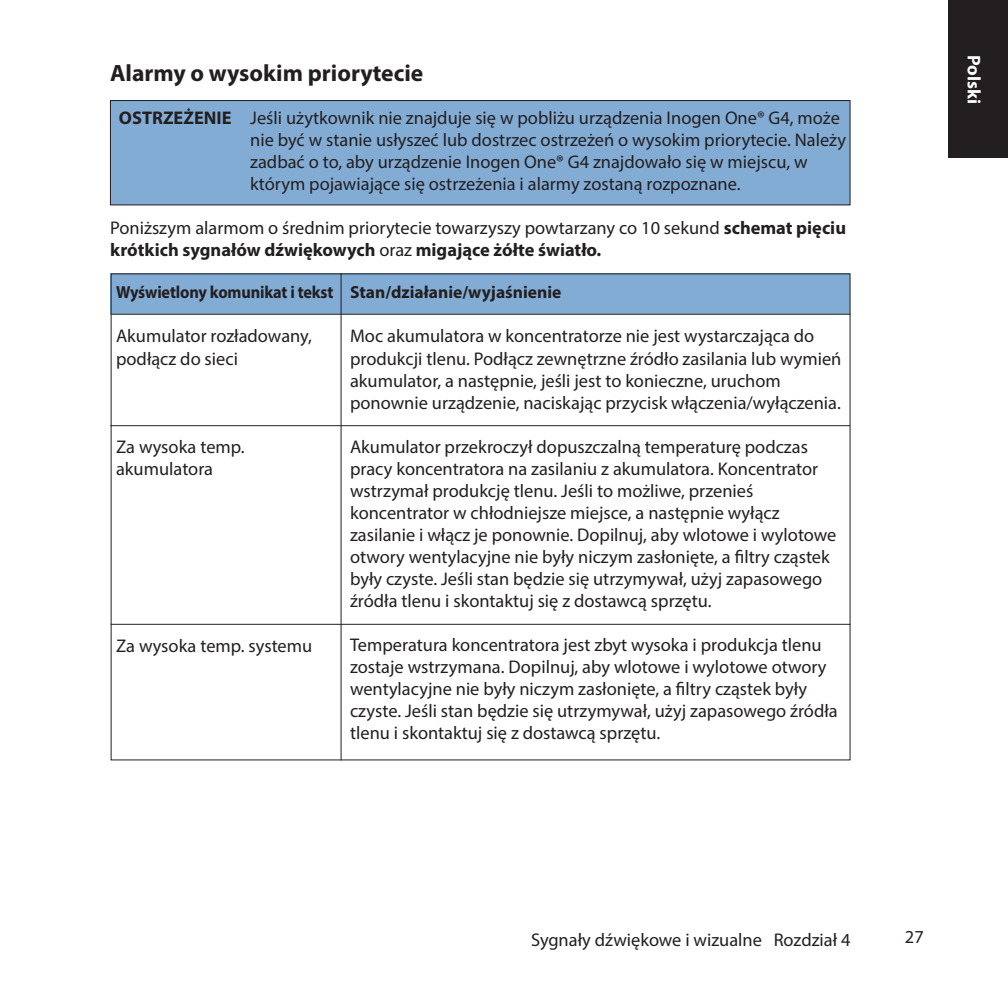
<style>
.page{position:relative;width:1008px;height:1008px;background:#fff}
.page>*{position:absolute;margin:0;border:0;box-sizing:border-box;transform-origin:0 0}
.t1{font:700 23.62px "Myriad Pro";color:#231f20}
.t2{font:18.38px/22.1px "Myriad Pro";color:#231f20}
.t3{font:700 18.38px "Myriad Pro";color:#fff}
.t4{font:700 17.5px "Myriad Pro";letter-spacing:-.005em;color:#231f20}
.t5{font:700 17.5px "Myriad Pro";letter-spacing:-.005em;color:#231f20;scale:.93 1}
.s1{font-weight:700}
</style>
<div class="page">
<div style="left:110px;top:101px;width:740px;height:104px;background:#83acd5"></div>
<div style="left:110px;top:100px;width:740px;height:105px;border:1px solid #231f20"></div>
<div style="left:111px;top:274px;width:739px;height:40px;background:#83acd5"></div>
<hr style="left:341px;top:273px;width:1px;height:487px;background:#231f20">
<hr style="left:110px;top:425px;width:740px;height:1px;background:#231f20">
<hr style="left:111px;top:624px;width:739px;height:1px;background:#231f20">
<hr style="left:111px;top:314px;width:739px;height:1px;background:#231f20">
<div style="left:948px;top:0;width:60px;height:158px;background:#231f20"></div>
<p class="t1" style="left:110px;top:57px;width:315px">Alarmy o wysokim priorytecie</p>
<p class="t2" style="left:250px;top:106px;width:597px;text-indent:-131px"><span class="s1">OSTRZEŻENIE</span> Jeśli użytkownik nie znajduje się w pobliżu urządzenia Inogen One® G4, może nie być w stanie usłyszeć lub dostrzec ostrzeżeń o wysokim priorytecie. Należy zadbać o to, aby urządzenie Inogen One® G4 znajdowało się w miejscu, w którym pojawiające się ostrzeżenia i alarmy zostaną rozpoznane.</p>
<p class="t2" style="left:110px;top:217px;width:737px">Poniższym alarmom o średnim priorytecie towarzyszy powtarzany co 10 sekund <span class="s1">schemat pięciu krótkich sygnałów dźwiękowych</span> oraz <span class="s1">migające żółte światło.</span></p>
<p class="t5" style="left:116px;top:281px;width:235px">Wyświetlony komunikat i tekst</p>
<p class="t2" style="left:116px;top:325px;width:197px">Akumulator rozładowany, podłącz do sieci</p>
<p class="t2" style="left:116px;top:435px;width:130px">Za wysoka temp. akumulatora</p>
<p class="t2" style="left:116px;top:635px;width:198px">Za wysoka temp. systemu</p>
<p class="t4" style="left:350px;top:281px;width:213px">Stan/działanie/wyjaśnienie</p>
<p class="t2" style="left:350px;top:325px;width:493px">Moc akumulatora w koncentratorze nie jest wystarczająca do produkcji tlenu. Podłącz zewnętrzne źródło zasilania lub wymień akumulator, a następnie, jeśli jest to konieczne, uruchom ponownie urządzenie, naciskając przycisk włączenia/wyłączenia.</p>
<p class="t2" style="left:350px;top:435px;width:488px">Akumulator przekroczył dopuszczalną temperaturę podczas pracy koncentratora na zasilaniu z akumulatora. Koncentrator wstrzymał produkcję tlenu. Jeśli to możliwe, przenieś koncentrator w chłodniejsze miejsce, a następnie wyłącz zasilanie i włącz je ponownie. Dopilnuj, aby wlotowe i wylotowe otwory wentylacyjne nie były niczym zasłonięte, a filtry cząstek były czyste. Jeśli stan będzie się utrzymywał, użyj zapasowego źródła tlenu i skontaktuj się z dostawcą sprzętu.</p>
<p class="t2" style="left:350px;top:634px;width:489px">Temperatura koncentratora jest zbyt wysoka i produkcja tlenu zostaje wstrzymana. Dopilnuj, aby wlotowe i wylotowe otwory wentylacyjne nie były niczym zasłonięte, a filtry cząstek były czyste. Jeśli stan będzie się utrzymywał, użyj zapasowego źródła tlenu i skontaktuj się z dostawcą sprzętu.</p>
<p class="t3" style="left:986px;top:55px;width:51px;rotate:90deg">Polski</p>
<p class="t2" style="left:531px;top:928px;width:321px">Sygnały dźwiękowe i wizualne Rozdział 4</p>
<p class="t2" style="left:905px;top:926px;width:20px">27</p>
</div>
